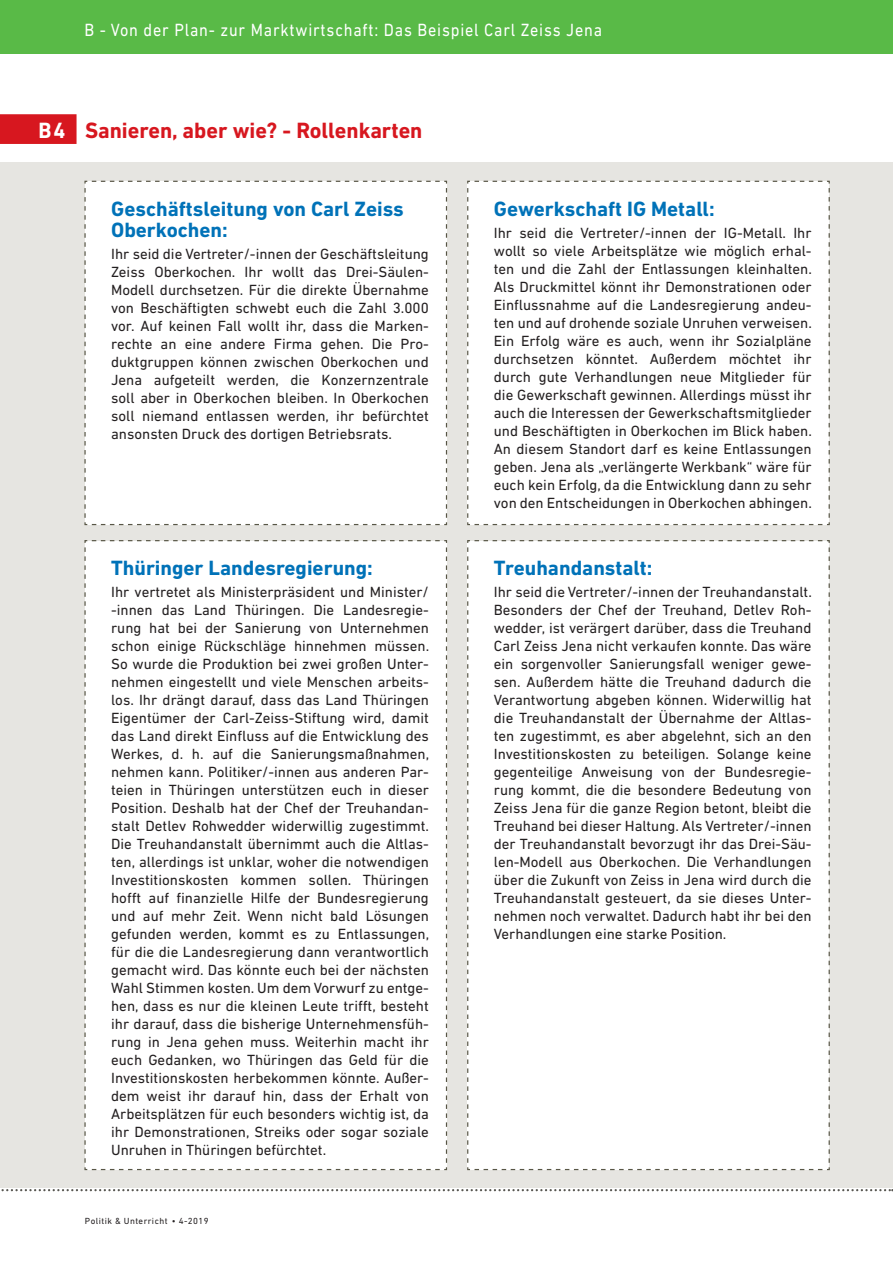
<style>
.page{position:relative;width:893px;height:1263px;background:#fff}
.page>*{position:absolute;margin:0;border:0;box-sizing:border-box;transform-origin:0 0}
._3_head_MAT-START{font:700 22.5px "DIN Next LT Pro";color:#d7171f}
.Mark_ROT_links{font:700 22.5px "DIN Next LT Pro";color:#fff;scale:.95 1}
.KÄSTCHEN{font:700 21px/21px "DIN Next LT Pro";color:#0072b8}
._0_Top-Titel_LI{font:18px "DIN Next LT Pro";letter-spacing:.05em;color:#fff;scale:.9 1}
.KÄSTCHEN-2{font:15px/18px "DIN Next LT Pro";color:#231f20;text-align:justify}
.t1{font:9px "DIN Next LT Pro";letter-spacing:.05em;color:#231f20}
</style>
<div class="page">
<div style="left:0;top:0;width:893px;height:54px;background:#59ba47"></div>
<div style="left:0;top:162px;width:893px;height:1026px;background:#e6e5e1"></div>
<div style="left:0;top:114px;width:77px;height:30px;background:#d7171f"></div>
<div style="left:84px;top:180px;width:364px;height:346px;background:#fff"></div>
<div style="left:84px;top:540px;width:364px;height:631px;background:#fff"></div>
<div style="left:467px;top:180px;width:363px;height:346px;background:#fff"></div>
<div style="left:467px;top:540px;width:363px;height:631px;background:#fff"></div>
<svg style="left:1px;top:1189px;width:892px;height:2px"></svg>
<p class="_0_Top-Titel_LI" style="left:84px;top:20px;width:577px">B - Von der Plan- zur Marktwirtschaft: Das Beispiel Carl Zeiss Jena</p>
<p class="Mark_ROT_links" style="left:38px;top:117px;width:30px">B4</p>
<p class="_3_head_MAT-START" style="left:85px;top:117px;width:339px">Sanieren, aber wie? - Rollenkarten</p>
<p class="KÄSTCHEN" style="left:111px;top:198px;width:294px">Geschäftsleitung von Carl Zeiss<br>Oberkochen:</p>
<p class="KÄSTCHEN-2" style="left:111px;top:245px;width:319px">Ihr seid die Vertreter/-innen der Geschäftsleitung Zeiss Oberkochen. Ihr wollt das Drei-Säulen-Modell durchsetzen. Für die direkte Übernahme von Beschäftigten schwebt euch die Zahl 3.000 vor. Auf keinen Fall wollt ihr, dass die Marken&shy;rechte an eine andere Firma gehen. Die Pro&shy;duktgruppen können zwischen Oberkochen und Jena aufgeteilt werden, die Konzernzentrale soll aber in Oberkochen bleiben. In Oberkochen soll niemand entlassen werden, ihr befürchtet ansonsten Druck des dortigen Betriebsrats.</p>
<p class="KÄSTCHEN" style="left:111px;top:557px;width:263px">Thüringer Landesregierung:</p>
<p class="KÄSTCHEN-2" style="left:111px;top:583px;width:320px">Ihr vertretet als Ministerpräsident und Minister/ -innen das Land Thüringen. Die Landesregie&shy;rung hat bei der Sanierung von Unternehmen schon einige Rückschläge hinnehmen müssen.<br>So wurde die Produktion bei zwei großen Unter&shy;nehmen eingestellt und viele Menschen arbeits&shy;los. Ihr drängt darauf, dass das Land Thüringen Eigentümer der Carl-Zeiss-Stiftung wird, damit das Land direkt Einfluss auf die Entwicklung des Werkes, d. h. auf die Sanierungsmaßnahmen, nehmen kann. Politiker/-innen aus anderen Par&shy;teien in Thüringen unterstützen euch in dieser Position. Deshalb hat der Chef der Treuhandan&shy;stalt Detlev Rohwedder widerwillig zugestimmt.<br>Die Treuhandanstalt übernimmt auch die Altlas&shy;ten, allerdings ist unklar, woher die notwendigen Investitionskosten kommen sollen. Thüringen hofft auf finanzielle Hilfe der Bundesregierung und auf mehr Zeit. Wenn nicht bald Lösungen gefunden werden, kommt es zu Entlassungen, für die die Landesregierung dann verantwortlich gemacht wird. Das könnte euch bei der nächsten Wahl Stimmen kosten. Um dem Vorwurf zu entge&shy;hen, dass es nur die kleinen Leute trifft, besteht ihr darauf, dass die bisherige Unternehmensfüh&shy;rung in Jena gehen muss. Weiterhin macht ihr euch Gedanken, wo Thüringen das Geld für die Investitionskosten herbekommen könnte. Außer&shy;dem weist ihr darauf hin, dass der Erhalt von Arbeitsplätzen für euch besonders wichtig ist, da ihr Demonstrationen, Streiks oder sogar soziale Unruhen in Thüringen befürchtet.</p>
<p class="t1" style="left:85px;top:1216px;width:125px">Politik &amp; Unterricht • 4-2019</p>
<p class="KÄSTCHEN" style="left:494px;top:198px;width:222px">Gewerkschaft IG Metall:</p>
<p class="KÄSTCHEN-2" style="left:494px;top:224px;width:320px">Ihr seid die Vertreter/-innen der IG-Metall. Ihr wollt so viele Arbeitsplätze wie möglich erhal&shy;ten und die Zahl der Entlassungen kleinhalten.<br>Als Druckmittel könnt ihr Demonstrationen oder Einflussnahme auf die Landesregierung andeu&shy;ten und auf drohende soziale Unruhen verweisen.<br>Ein Erfolg wäre es auch, wenn ihr Sozialpläne durchsetzen könntet. Außerdem möchtet ihr durch gute Verhandlungen neue Mitglieder für die Gewerkschaft gewinnen. Allerdings müsst ihr auch die Interessen der Gewerkschaftsmitglieder und Beschäftigten in Oberkochen im Blick haben.<br>An diesem Standort darf es keine Entlassungen geben. Jena als „verlängerte Werkbank“ wäre für euch kein Erfolg, da die Entwicklung dann zu sehr von den Entscheidungen in Oberkochen abhingen.</p>
<p class="KÄSTCHEN" style="left:494px;top:557px;width:160px">Treuhandanstalt:</p>
<p class="KÄSTCHEN-2" style="left:494px;top:583px;width:320px">Ihr seid die Vertreter/-innen der Treuhandanstalt.<br>Besonders der Chef der Treuhand, Detlev Roh&shy;wedder, ist verärgert darüber, dass die Treuhand Carl Zeiss Jena nicht verkaufen konnte. Das wäre ein sorgenvoller Sanierungsfall weniger gewe&shy;sen. Außerdem hätte die Treuhand dadurch die Verantwortung abgeben können. Widerwillig hat die Treuhandanstalt der Übernahme der Altlas&shy;ten zugestimmt, es aber abgelehnt, sich an den Investitionskosten zu beteiligen. Solange keine gegenteilige Anweisung von der Bundesregie&shy;rung kommt, die die besondere Bedeutung von Zeiss Jena für die ganze Region betont, bleibt die Treuhand bei dieser Haltung. Als Vertreter/-innen der Treuhandanstalt bevorzugt ihr das Drei-Säu&shy;len-Modell aus Oberkochen. Die Verhandlungen über die Zukunft von Zeiss in Jena wird durch die Treuhandanstalt gesteuert, da sie dieses Unter&shy;nehmen noch verwaltet. Dadurch habt ihr bei den Verhandlungen eine starke Position.</p>
</div>
